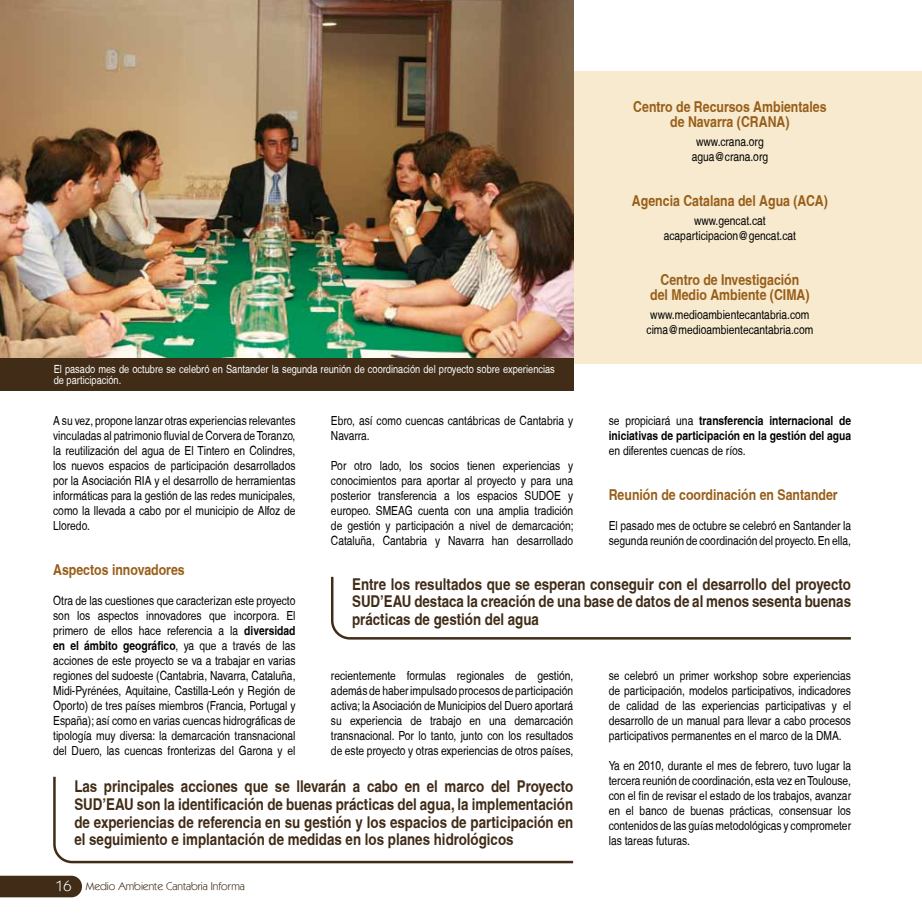
<style>
.page{position:relative;width:922px;height:922px;background:#fff}
.page>*{position:absolute;margin:0;border:0;box-sizing:border-box;transform-origin:0 0}
.t1{font:700 condensed 16.25px/17.5px "Helvetica";color:#402c17;text-align:justify}
.t2{font:700 condensed 15px/15px "Helvetica";color:#985e19;text-align:center}
.t3{font:condensed 12.5px/15px "Helvetica";color:#000;text-align:justify}
.t4{font:700 condensed 12.5px/15px "Helvetica";color:#000}
.t5{font:condensed 11.25px/11.2px "Helvetica";color:#fff}
.t6{font:11.25px "Kabel IT Cby BT";color:#402c17}
.s1{font-weight:400}
.s2{font-weight:700}
.s3{font-size:15px;color:#fff}
</style>
<div class="page">
<div style="left:554px;top:71px;width:367px;height:292px;background:#f7eacf"></div>
<svg style="left:53px;top:776px;width:521px;height:88px"></svg>
<svg style="left:331px;top:576px;width:520px;height:64px"></svg>
<div style="left:0;top:358px;width:573px;height:32px;background:#402c17"></div>
<img style="left:0;top:0;width:573px;height:357px">
<svg style="left:0;top:875px;width:82px;height:22px;background:#4b3824"></svg>
<p class="t5" style="left:54px;top:363px;width:502px">El pasado mes de octubre se celebró en Santander la segunda reunión de coordinación del proyecto sobre experiencias de participación.</p>
<p class="t2" style="left:633px;top:99px;width:195px">Centro de Recursos Ambientales de Navarra (CRANA)</p>
<p class="t3" style="left:691px;top:134px;width:78px;text-align:center">www.crana.org agua@crana.org</p>
<p class="t2" style="left:631px;top:193px;width:197px">Agencia Catalana del Agua (ACA)</p>
<p class="t3" style="left:663px;top:213px;width:134px;text-align:center">www.gencat.cat acaparticipacion@gencat.cat</p>
<p class="t2" style="left:650px;top:272px;width:161px">Centro de Investigación del Medio Ambiente (CIMA)</p>
<p class="t3" style="left:646px;top:306px;width:168px;text-align:center">www.medioambientecantabria.com cima@medioambientecantabria.com</p>
<p class="t3" style="left:331px;top:413px;width:244px">Ebro, así como cuencas cantábricas de Cantabria y<br>Navarra.</p>
<p class="t3" style="left:331px;top:458px;width:244px">Por otro lado, los socios tienen experiencias y conocimientos para aportar al proyecto y para una posterior transferencia a los espacios SUDOE y europeo. SMEAG cuenta con una amplia tradición de gestión y participación a nivel de demarcación; Cataluña, Cantabria y Navarra han desarrollado</p>
<p class="t4" style="left:608px;top:412px;width:244px"><span class="s1">se propiciará una</span> transferencia internacional de iniciativas de participación en la gestión del agua</p>
<p class="t3" style="left:608px;top:443px;width:138px">en diferentes cuencas de ríos.</p>
<p class="t2" style="left:608px;top:486px;width:230px">Reunión de coordinación en Santander</p>
<p class="t3" style="left:608px;top:518px;width:244px">El pasado mes de octubre se celebró en Santander la segunda reunión de coordinación del proyecto. En ella,</p>
<p class="t3" style="left:53px;top:413px;width:244px">A su vez, propone lanzar otras experiencias relevantes vinculadas al patrimonio fluvial de Corvera de Toranzo, la reutilización del agua de El Tintero en Colindres, los nuevos espacios de participación desarrollados por la Asociación RIA y el desarrollo de herramientas informáticas para la gestión de las redes municipales, como la llevada a cabo por el municipio de Alfoz de Lloredo.</p>
<p class="t2" style="left:53px;top:561px;width:133px">Aspectos innovadores</p>
<p class="t3" style="left:53px;top:593px;width:244px">Otra de las cuestiones que caracterizan este proyecto son los aspectos innovadores que incorpora. El primero de ellos hace referencia a la <span class="s2">diversidad en el ámbito geográfico</span>, ya que a través de las acciones de este proyecto se va a trabajar en varias regiones del sudoeste (Cantabria, Navarra, Cataluña, Midi-Pyrénées, Aquitaine, Castilla-León y Región de Oporto) de tres países miembros (Francia, Portugal y España); así como en varias cuencas hidrográficas de tipología muy diversa: la demarcación transnacional del Duero, las cuencas fronterizas del Garona y el</p>
<h1 class="t1" style="left:352px;top:575px;width:500px">Entre los resultados que se esperan conseguir con el desarrollo del proyecto SUD’EAU destaca la creación de una base de datos de al menos sesenta buenas prácticas de gestión del agua</h1>
<p class="t3" style="left:331px;top:668px;width:244px">recientemente formulas regionales de gestión, además de haber impulsado procesos de participación activa; la Asociación de Municipios del Duero aportará su experiencia de trabajo en una demarcación transnacional. Por lo tanto, junto con los resultados de este proyecto y otras experiencias de otros países,</p>
<p class="t3" style="left:608px;top:668px;width:244px">se celebró un primer workshop sobre experiencias de participación, modelos participativos, indicadores de calidad de las experiencias participativas y el desarrollo de un manual para llevar a cabo procesos participativos permanentes en el marco de la DMA.</p>
<p class="t3" style="left:608px;top:758px;width:244px">Ya en 2010, durante el mes de febrero, tuvo lugar la tercera reunión de coordinación, esta vez en Toulouse, con el fin de revisar el estado de los trabajos, avanzar en el banco de buenas prácticas, consensuar los contenidos de las guías metodológicas y comprometer las tareas futuras.</p>
<p class="t1" style="left:74px;top:777px;width:500px">Las principales acciones que se llevarán a cabo en el marco del Proyecto SUD’EAU son la identificación de buenas prácticas del agua, la implementación de experiencias de referencia en su gestión y los espacios de participación en el seguimiento e implantación de medidas en los planes hidrológicos</p>
<p class="t6" style="left:56px;top:878px;width:191px"><span class="s3">16</span> Medio Ambiente Cantabria Informa</p>
</div>
